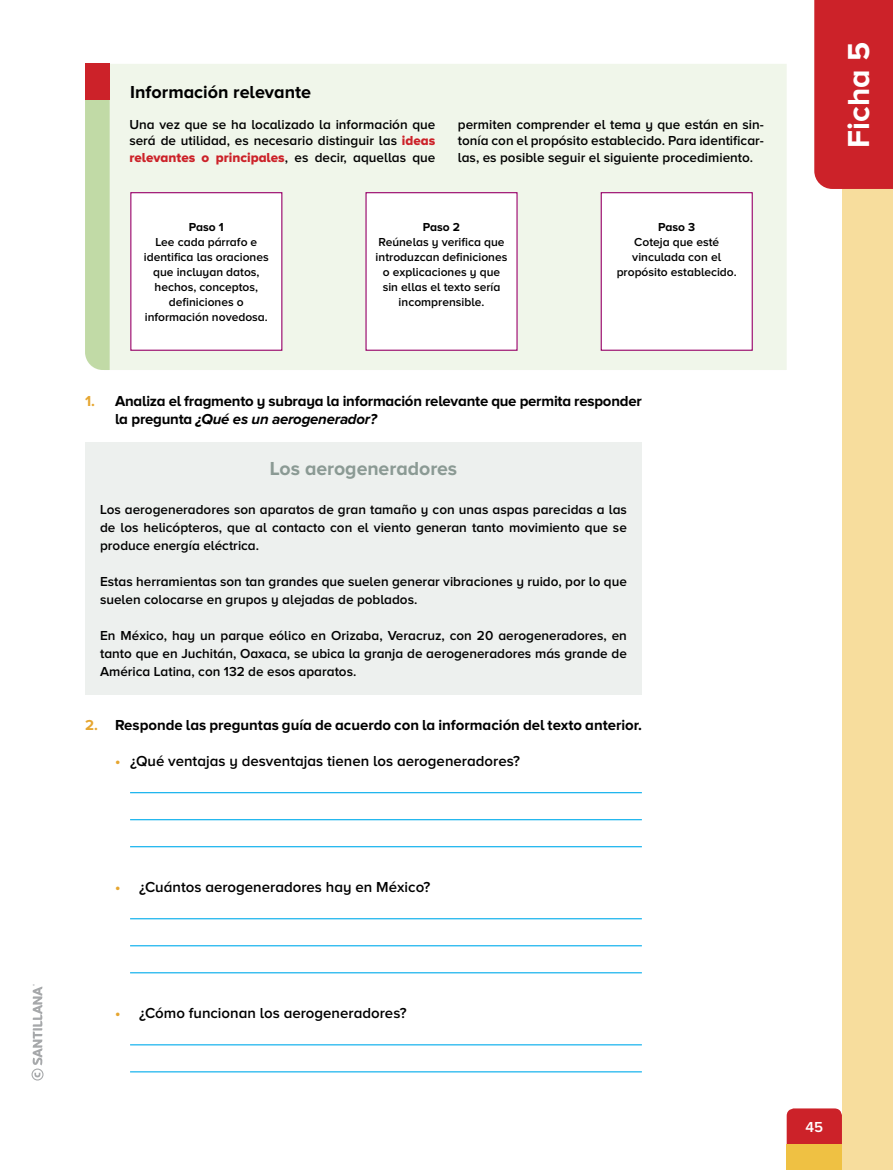
<style>
.page{position:relative;width:893px;height:1170px;background:#fff}
.page>*{position:absolute;margin:0;border:0;box-sizing:border-box;transform-origin:0 0}
.t1{font:700 31.5px "Proxima Nova A";color:#fff}
.t2{font:700 19.5px "Proxima Nova A";color:#8b9a94}
.t3{font:700 18px "Proxima Nova A";color:#000}
.t4{font:700 15px/18px "Proxima Nova A";letter-spacing:-.015em;color:#000}
.t5{font:600 15px "Proxima Nova A";color:#000}
.t6{font:600 15px "Proxima Nova A";color:#fff}
.t7{font:600 13.5px/18px "Proxima Nova A";color:#000;text-align:justify}
.t8{font:13.5px "Proxima Nova A Extrabld";color:#cc2229}
.t9{font:600 12px/15px "Proxima Nova A";color:#000;text-align:center}
.t10{font:700 12px "Proxima Nova A";color:#000}
.s1{font-family:"Proxima Nova A Extrabld";font-weight:400;color:#cc2229}
.s2{font-family:"Proxima Nova A";font-weight:600;color:#000}
.s3{color:#e6a630}
.s4{font-style:italic}
.s5{font-weight:700;color:#e6a630}
</style>
<div class="page">
<div style="left:842px;top:0;width:51px;height:1169px;background:#f7dd9d"></div>
<div style="left:787px;top:1108px;width:55px;height:36px;background:#cc2229"></div>
<div style="left:787px;top:1144px;width:55px;height:25px;background:#efc143"></div>
<div style="left:814px;top:0;width:79px;height:189px;background:#cc2229"></div>
<hr style="left:130px;top:792px;width:512px;height:1px;background:#00acec">
<hr style="left:130px;top:819px;width:512px;height:1px;background:#00acec">
<hr style="left:130px;top:846px;width:512px;height:1px;background:#00acec">
<hr style="left:130px;top:918px;width:512px;height:1px;background:#00acec">
<hr style="left:130px;top:945px;width:512px;height:1px;background:#00acec">
<hr style="left:130px;top:972px;width:512px;height:1px;background:#00acec">
<hr style="left:130px;top:1044px;width:512px;height:1px;background:#00acec">
<hr style="left:130px;top:1071px;width:512px;height:1px;background:#00acec">
<div style="left:85px;top:442px;width:557px;height:252px;background:#edf0ee"></div>
<div style="left:110px;top:64px;width:677px;height:306px;background:#f0f6ea"></div>
<div style="left:85px;top:100px;width:25px;height:270px;background:#c1daa6"></div>
<div style="left:85px;top:64px;width:25px;height:36px;background:#cc2229"></div>
<div style="left:131px;top:193px;width:151px;height:157px;background:#fff"></div>
<div style="left:130px;top:192px;width:152px;height:159px;border:1px solid #960067"></div>
<div style="left:366px;top:193px;width:151px;height:157px;background:#fff"></div>
<div style="left:365px;top:192px;width:153px;height:159px;border:1px solid #960067"></div>
<div style="left:601px;top:193px;width:151px;height:157px;background:#fff"></div>
<div style="left:601px;top:192px;width:152px;height:159px;border:1px solid #960067"></div>
<svg style="left:32px;top:984px;width:12px;height:96px"></svg>
<h3 class="t3" style="left:130px;top:82px;width:182px">Información relevante</h3>
<p class="t7" style="left:129px;top:115px;width:308px;line-height:16.5px">Una vez que se ha localizado la información que será de utilidad, es necesario distinguir las <span class="s1">ideas</span></p>
<p class="t8" style="left:129px;top:149px;width:308px">relevantes o principales<span class="s2">, es decir, aquellas que</span></p>
<p class="t7" style="left:458px;top:115px;width:308px;line-height:16.5px">permiten comprender el tema y que están en sin&shy;tonía con el propósito establecido. Para identificar&shy;las, es posible seguir el siguiente procedimiento.</p>
<p class="t10" style="left:189px;top:220px;width:36px">Paso 1</p>
<p class="t9" style="left:144px;top:234px;width:126px">Lee cada párrafo e identifica las oraciones que incluyan datos, hechos, conceptos, definiciones o información novedosa.</p>
<p class="t10" style="left:423px;top:220px;width:39px">Paso 2</p>
<p class="t9" style="left:376px;top:234px;width:133px">Reúnelas y verifica que introduzcan definiciones o explicaciones y que sin ellas el texto sería incomprensible.</p>
<p class="t10" style="left:658px;top:220px;width:39px">Paso 3</p>
<p class="t9" style="left:617px;top:234px;width:122px">Coteja que esté vinculada con el propósito establecido.</p>
<p class="t4" style="left:115px;top:392px;width:528px;text-indent:-30px"><span class="s3">1.</span> Analiza el fragmento y subraya la información relevante que permita responder la pregunta <span class="s4">¿Qué es un aerogenerador?</span></p>
<h2 class="t2" style="left:270px;top:458px;width:189px">Los aerogeneradores</h2>
<p class="t7" style="left:100px;top:500px;width:528px">Los aerogeneradores son aparatos de gran tamaño y con unas aspas parecidas a las de los helicópteros, que al contacto con el viento generan tanto movimiento que se produce energía eléctrica.</p>
<p class="t7" style="left:100px;top:572px;width:528px">Estas herramientas son tan grandes que suelen generar vibraciones y ruido, por lo que suelen colocarse en grupos y alejadas de poblados.</p>
<p class="t7" style="left:100px;top:626px;width:528px">En México, hay un parque eólico en Orizaba, Veracruz, con 20 aerogeneradores, en tanto que en Juchitán, Oaxaca, se ubica la granja de aerogeneradores más grande de América Latina, con 132 de esos aparatos.</p>
<p class="t4" style="left:85px;top:716px;width:558px"><span class="s3">2.</span> Responde las preguntas guía de acuerdo con la información del texto anterior.</p>
<p class="t5" style="left:115px;top:752px;width:406px"><span class="s5">•</span> ¿Qué ventajas y desventajas tienen los aerogeneradores?</p>
<p class="t5" style="left:115px;top:878px;width:317px"><span class="s5">•</span> ¿Cuántos aerogeneradores hay en México?</p>
<h1 class="t1" style="left:841px;top:148px;width:107px;rotate:-90deg">Ficha 5</h1>
<p class="t5" style="left:115px;top:1004px;width:293px"><span class="s5">•</span> ¿Cómo funcionan los aerogeneradores?</p>
<p class="t6" style="left:805px;top:1118px;width:19px">45</p>
</div>
